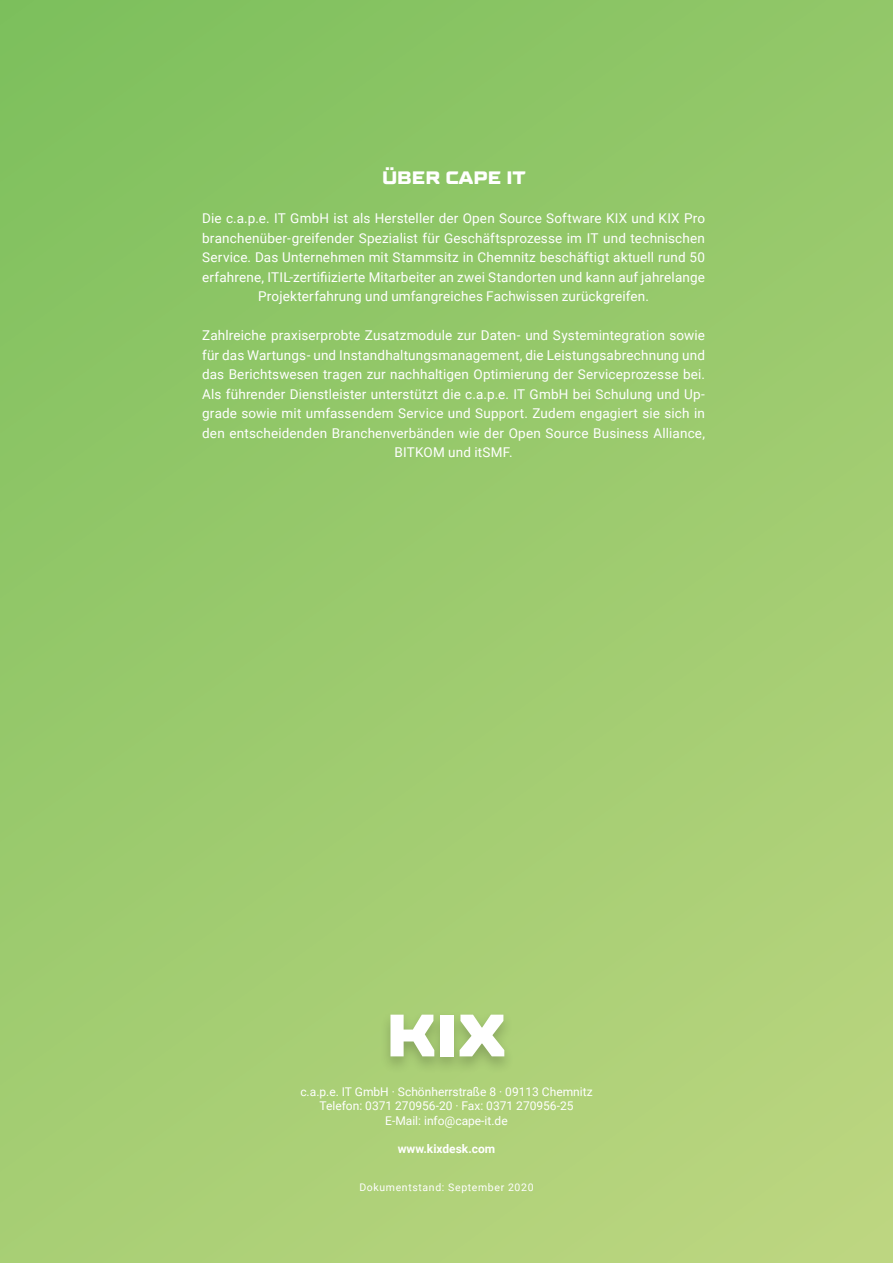
<style>
.page{position:relative;width:893px;height:1263px;background:#fff}
.page>*{position:absolute;margin:0;border:0;box-sizing:border-box;transform-origin:0 0}
.t1{font:900 59.7px "TT Supermolot Neue Exp";color:#fff}
.t2{font:18px "TT Supermolot Neue Exp X Bold";color:#fff}
.t3{font:13.5px/19.5px "Roboto";letter-spacing:.01em;color:#fff;text-align:center}
.t4{font:12px/14.4px "Roboto";color:#fff;text-align:center}
.t5{font:700 12px "Roboto";color:#fff}
.t6{font:10.5px "Roboto";letter-spacing:.06em;color:#fff}
</style>
<div class="page">
<div style="left:0;top:0;width:893px;height:1263px;background:linear-gradient(to bottom,#87c362,#b3d37b)"></div>
<div style="left:379px;top:1010px;width:137px;height:64px;background:#000;opacity:.2"></div>
<h2 class="t2" style="left:382px;top:167px;width:145px">ÜBER CAPE IT</h2>
<p class="t3" style="left:202px;top:208px;width:504px">Die c.a.p.e. IT GmbH ist als Hersteller der Open Source Software KIX und KIX Pro branchenüber-greifender Spezialist für Geschäftsprozesse im IT und technischen Service. Das Unternehmen mit Stammsitz in Chemnitz beschäftigt aktuell rund 50 erfahrene, ITIL-zertifiizierte Mitarbeiter an zwei Standorten und kann auf jahrelange Projekterfahrung und umfangreiches Fachwissen zurückgreifen.</p>
<p class="t3" style="left:202px;top:325px;width:504px">Zahlreiche praxiserprobte Zusatzmodule zur Daten- und Systemintegration sowie für das Wartungs- und Instandhaltungsmanagement, die Leistungsabrechnung und das Berichtswesen tragen zur nachhaltigen Optimierung der Serviceprozesse bei.<br>Als führender Dienstleister unterstützt die c.a.p.e. IT GmbH bei Schulung und Up&shy;grade sowie mit umfassendem Service und Support. Zudem engagiert sie sich in den entscheidenden Branchenverbänden wie der Open Source Business Alliance, BITKOM und itSMF.</p>
<h1 class="t1" style="left:386px;top:1000px;width:121px">KIX</h1>
<p class="t4" style="left:300px;top:1084px;width:294px">c.a.p.e. IT GmbH · Schönherrstraße 8 · 09113 Chemnitz<br>Telefon: 0371 270956-20 · Fax: 0371 270956-25<br>E-Mail: info@cape-it.de</p>
<p class="t5" style="left:398px;top:1141px;width:99px">www.kixdesk.com</p>
<p class="t6" style="left:359px;top:1180px;width:176px">Dokumentstand: September 2020</p>
</div>
